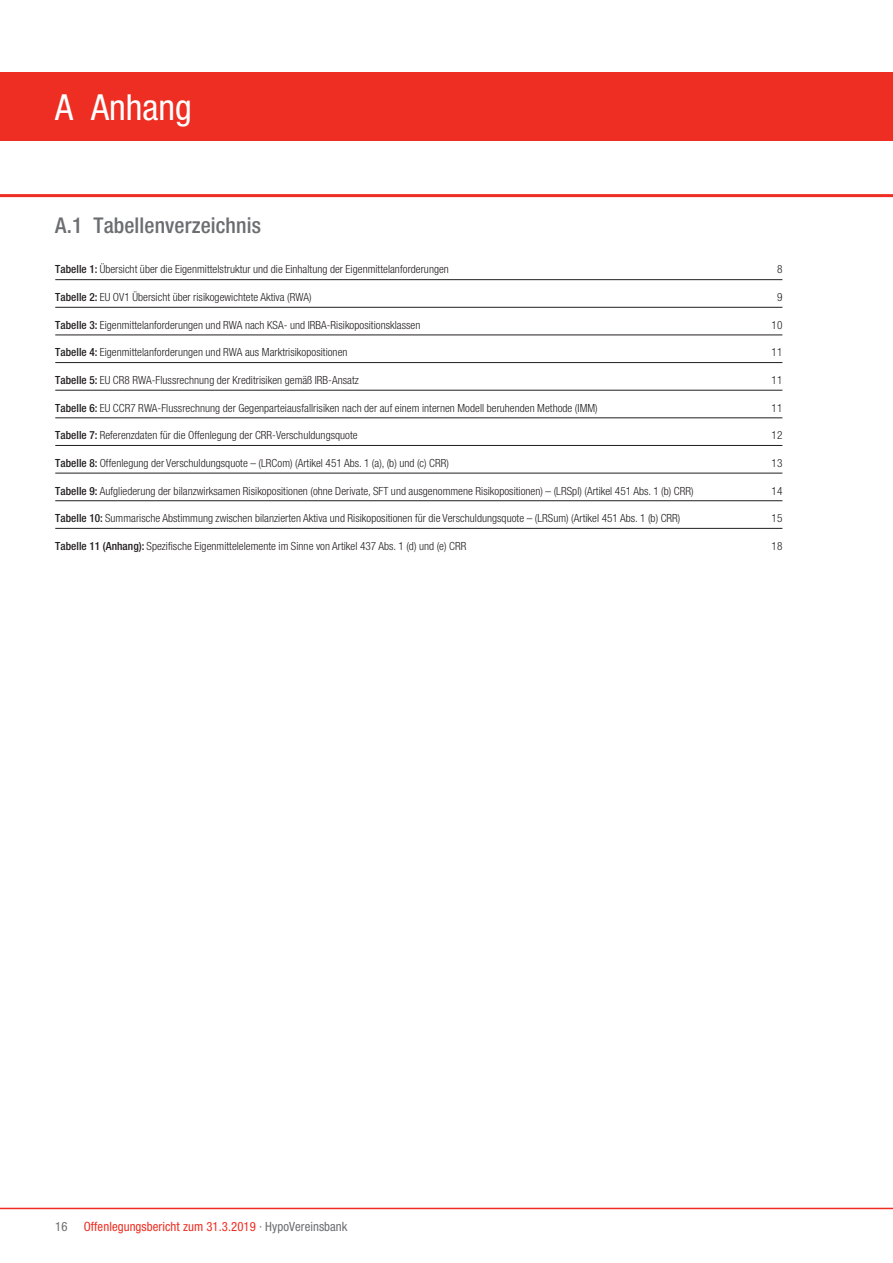
<style>
.page{position:relative;width:893px;height:1263px;background:#fff}
.page>*{position:absolute;margin:0;border:0;box-sizing:border-box;transform-origin:0 0}
.t1{font:condensed 36px "Helvetica Neue";color:#fff}
.t2{font:500 condensed 21.75px "Helvetica Neue";letter-spacing:.005em;color:#6c6d70}
.t3{font:condensed 12.75px "Helvetica Neue";letter-spacing:.005em;color:#ee2e22}
.t4{font:condensed 12.75px "Helvetica Neue";color:#6c6d70}
.t5{font:300 11.25px "Helvetica HVB Cond";letter-spacing:.005em;color:#231f20}
.s1{font-weight:500}
.s2{color:#6c6d70}
</style>
<div class="page">
<hr style="left:0;top:1208px;width:893px;height:1px;background:#ee2e22">
<div style="left:0;top:72px;width:893px;height:68px;background:#ee2e22"></div>
<hr style="left:0;top:194px;width:893px;height:3px;background:#ee2e22">
<hr style="left:55px;top:279px;width:727px;height:1px;background:#231f20">
<hr style="left:55px;top:307px;width:727px;height:1px;background:#231f20">
<hr style="left:55px;top:335px;width:727px;height:1px;background:#231f20">
<hr style="left:55px;top:362px;width:727px;height:1px;background:#231f20">
<hr style="left:55px;top:390px;width:727px;height:1px;background:#231f20">
<hr style="left:55px;top:418px;width:727px;height:1px;background:#231f20">
<hr style="left:55px;top:445px;width:727px;height:1px;background:#231f20">
<hr style="left:55px;top:473px;width:727px;height:1px;background:#231f20">
<hr style="left:55px;top:500px;width:727px;height:1px;background:#231f20">
<hr style="left:55px;top:528px;width:727px;height:1px;background:#231f20">
<h1 class="t1" style="left:55px;top:87px;width:138px">A Anhang</h1>
<h2 class="t2" style="left:55px;top:212px;width:207px">A.1 Tabellenverzeichnis</h2>
<p class="t5" style="left:55px;top:263px;width:395px"><span class="s1">Tabelle 1:</span> Übersicht über die Eigenmittelstruktur und die Einhaltung der Eigenmittelanforderungen</p>
<p class="t5" style="left:777px;top:263px;width:7px">8</p>
<p class="t5" style="left:55px;top:291px;width:258px"><span class="s1">Tabelle 2:</span> EU OV1 Übersicht über risikogewichtete Aktiva (RWA)</p>
<p class="t5" style="left:777px;top:291px;width:7px">9</p>
<p class="t5" style="left:55px;top:318px;width:367px"><span class="s1">Tabelle 3:</span> Eigenmittelanforderungen und RWA nach KSA- und IRBA-Risikopositionsklassen</p>
<p class="t5" style="left:772px;top:318px;width:12px">10</p>
<p class="t5" style="left:55px;top:346px;width:294px"><span class="s1">Tabelle 4:</span> Eigenmittelanforderungen und RWA aus Marktrisikopositionen</p>
<p class="t5" style="left:772px;top:346px;width:12px">11</p>
<p class="t5" style="left:55px;top:374px;width:305px"><span class="s1">Tabelle 5:</span> EU CR8 RWA-Flussrechnung der Kreditrisiken gemäß IRB-Ansatz</p>
<p class="t5" style="left:772px;top:374px;width:12px">11</p>
<p class="t5" style="left:55px;top:401px;width:544px"><span class="s1">Tabelle 6:</span> EU CCR7 RWA-Flussrechnung der Gegenparteiausfallrisiken nach der auf einem internen Modell beruhenden Methode (IMM)</p>
<p class="t5" style="left:772px;top:401px;width:12px">11</p>
<p class="t5" style="left:55px;top:429px;width:304px"><span class="s1">Tabelle 7:</span> Referenzdaten für die Offenlegung der CRR-Verschuldungsquote</p>
<p class="t5" style="left:772px;top:429px;width:12px">12</p>
<p class="t5" style="left:55px;top:456px;width:395px"><span class="s1">Tabelle 8:</span> Offenlegung der Verschuldungsquote – (LRCom) (Artikel 451 Abs. 1 (a), (b) und (c) CRR)</p>
<p class="t5" style="left:772px;top:456px;width:12px">13</p>
<p class="t5" style="left:55px;top:484px;width:640px"><span class="s1">Tabelle 9:</span> Aufgliederung der bilanzwirksamen Risikopositionen (ohne Derivate, SFT und ausgenommene Risikopositionen) – (LRSpl) (Artikel 451 Abs. 1 (b) CRR)</p>
<p class="t5" style="left:772px;top:484px;width:12px">14</p>
<p class="t5" style="left:55px;top:512px;width:627px"><span class="s1">Tabelle 10:</span> Summarische Abstimmung zwischen bilanzierten Aktiva und Risikopositionen für die Verschuldungsquote – (LRSum) (Artikel 451 Abs. 1 (b) CRR)</p>
<p class="t5" style="left:772px;top:512px;width:12px">15</p>
<p class="t5" style="left:55px;top:539px;width:413px"><span class="s1">Tabelle 11 (Anhang):</span> Spezifische Eigenmittelelemente im Sinne von Artikel 437 Abs. 1 (d) und (e) CRR</p>
<p class="t5" style="left:772px;top:539px;width:12px">18</p>
<p class="t4" style="left:55px;top:1218px;width:14px">16</p>
<p class="t3" style="left:84px;top:1218px;width:265px">Offenlegungsbericht zum 31.3.2019 <span class="s2">· HypoVereinsbank</span></p>
</div>
